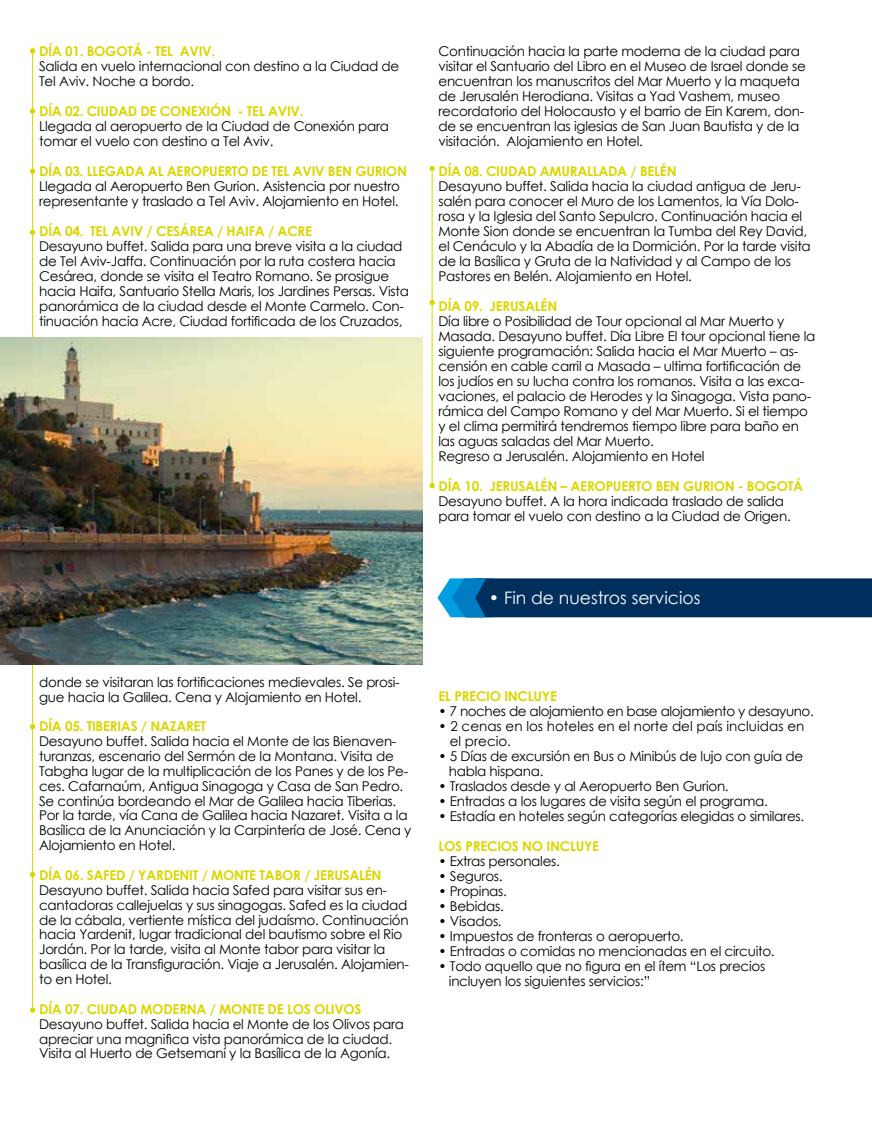
<style>
.page{position:relative;width:872px;height:1127px;background:#fff}
.page>*{position:absolute;margin:0;border:0;box-sizing:border-box;transform-origin:0 0}
.t1{font:17.25px "Century Gothic";color:#fff}
.t2{font:13.5px/15px "Century Gothic";letter-spacing:-.02em;color:#000}
.t3{font:700 13.5px "Century Gothic";letter-spacing:-.02em;color:#dcd600}
.t4{font:13.5px/15px "Century Gothic";color:#000}
</style>
<div class="page">
<hr style="left:32px;top:51px;width:1px;height:959px;background:#dcd600">
<hr style="left:432px;top:168px;width:1px;height:318px;background:#dcd600">
<svg style="left:30px;top:48px;width:5px;height:6px"></svg>
<svg style="left:30px;top:108px;width:5px;height:6px"></svg>
<svg style="left:30px;top:168px;width:5px;height:6px"></svg>
<svg style="left:30px;top:230px;width:5px;height:5px"></svg>
<svg style="left:30px;top:724px;width:5px;height:5px"></svg>
<svg style="left:30px;top:872px;width:5px;height:5px"></svg>
<svg style="left:30px;top:1007px;width:5px;height:6px"></svg>
<svg style="left:429px;top:300px;width:6px;height:5px"></svg>
<svg style="left:429px;top:166px;width:6px;height:5px"></svg>
<svg style="left:429px;top:483px;width:6px;height:5px"></svg>
<img style="left:0;top:337px;width:422px;height:327px">
<svg style="left:437px;top:578px;width:435px;height:39px;background:#063b6b"></svg>
<p class="t3" style="left:39px;top:41px;width:178px">DÍA 01. BOGOTÁ - TEL AVIV.</p>
<p class="t2" style="left:39px;top:59px;width:362px">Salida en vuelo internacional con destino a la Ciudad de<br>Tel Aviv. Noche a bordo.</p>
<p class="t3" style="left:39px;top:101px;width:266px">DÍA 02. CIUDAD DE CONEXIÓN - TEL AVIV.</p>
<p class="t2" style="left:39px;top:119px;width:351px">Llegada al aeropuerto de la Ciudad de Conexión para tomar el vuelo con destino a Tel Aviv.</p>
<p class="t3" style="left:39px;top:161px;width:369px">DÍA 03. LLEGADA AL AEROPUERTO DE TEL AVIV BEN GURION</p>
<p class="t2" style="left:39px;top:179px;width:362px">Llegada al Aeropuerto Ben Gurion. Asistencia por nuestro representante y traslado a Tel Aviv. Alojamiento en Hotel.</p>
<p class="t3" style="left:39px;top:221px;width:274px">DÍA 04. TEL AVIV / CESÁREA / HAIFA / ACRE</p>
<p class="t2" style="left:39px;top:239px;width:371px">Desayuno buffet. Salida para una breve visita a la ciudad de Tel Aviv-Jaffa. Continuación por la ruta costera hacia Cesárea, donde se visita el Teatro Romano. Se prosigue hacia Haifa, Santuario Stella Maris, los Jardines Persas. Vista panorámica de la ciudad desde el Monte Carmelo. Con&shy;tinuación hacia Acre, Ciudad fortificada de los Cruzados,</p>
<p class="t2" style="left:438px;top:44px;width:369px">Continuación hacia la parte moderna de la ciudad para visitar el Santuario del Libro en el Museo de Israel donde se encuentran los manuscritos del Mar Muerto y la maqueta de Jerusalén Herodiana. Visitas a Yad Vashem, museo recordatorio del Holocausto y el barrio de Ein Karem, don&shy;de se encuentran las iglesias de San Juan Bautista y de la visitación. Alojamiento en Hotel.</p>
<p class="t3" style="left:438px;top:161px;width:240px">DÍA 08. CIUDAD AMURALLADA / BELÉN</p>
<p class="t2" style="left:438px;top:179px;width:374px">Desayuno buffet. Salida hacia la ciudad antigua de Jeru&shy;salén para conocer el Muro de los Lamentos, la Vía Dolo&shy;rosa y la Iglesia del Santo Sepulcro. Continuación hacia el Monte Sion donde se encuentran la Tumba del Rey David, el Cenáculo y la Abadía de la Dormición. Por la tarde visita de la Basílica y Gruta de la Natividad y al Campo de los Pastores en Belén. Alojamiento en Hotel.</p>
<p class="t3" style="left:438px;top:296px;width:120px">DÍA 09. JERUSALÉN</p>
<p class="t2" style="left:438px;top:314px;width:378px">Día libre o Posibilidad de Tour opcional al Mar Muerto y Masada. Desayuno buffet. Día Libre El tour opcional tiene la siguiente programación: Salida hacia el Mar Muerto – as&shy;censión en cable carril a Masada – ultima fortificación de los judíos en su lucha contra los romanos. Visita a las exca&shy;vaciones, el palacio de Herodes y la Sinagoga. Vista pano&shy;rámica del Campo Romano y del Mar Muerto. Si el tiempo y el clima permitirá tendremos tiempo libre para baño en las aguas saladas del Mar Muerto.<br>Regreso a Jerusalén. Alojamiento en Hotel</p>
<p class="t3" style="left:438px;top:476px;width:366px">DÍA 10. JERUSALÉN – AEROPUERTO BEN GURION - BOGOTÁ</p>
<p class="t2" style="left:438px;top:494px;width:354px">Desayuno buffet. A la hora indicada traslado de salida para tomar el vuelo con destino a la Ciudad de Origen.</p>
<p class="t1" style="left:489px;top:586px;width:213px">• Fin de nuestros servicios</p>
<p class="t2" style="left:39px;top:674px;width:362px">donde se visitaran las fortificaciones medievales. Se prosi&shy;gue hacia la Galilea. Cena y Alojamiento en Hotel.</p>
<p class="t3" style="left:39px;top:716px;width:168px">DÍA 05. TIBERIAS / NAZARET</p>
<p class="t2" style="left:39px;top:734px;width:374px">Desayuno buffet. Salida hacia el Monte de las Bienaven&shy;turanzas, escenario del Sermón de la Montana. Visita de Tabgha lugar de la multiplicación de los Panes y de los Pe&shy;ces. Cafarnaúm, Antigua Sinagoga y Casa de San Pedro.<br>Se continúa bordeando el Mar de Galilea hacia Tiberias.<br>Por la tarde, vía Cana de Galilea hacia Nazaret. Visita a la Basílica de la Anunciación y la Carpintería de José. Cena y Alojamiento en Hotel.</p>
<p class="t3" style="left:39px;top:865px;width:344px">DÍA 06. SAFED / YARDENIT / MONTE TABOR / JERUSALÉN</p>
<p class="t2" style="left:39px;top:882px;width:371px">Desayuno buffet. Salida hacia Safed para visitar sus en&shy;cantadoras callejuelas y sus sinagogas. Safed es la ciudad de la cábala, vertiente mística del judaísmo. Continuación hacia Yardenit, lugar tradicional del bautismo sobre el Rio Jordán. Por la tarde, visita al Monte tabor para visitar la basílica de la Transfiguración. Viaje a Jerusalén. Alojamien&shy;to en Hotel.</p>
<p class="t3" style="left:39px;top:999px;width:324px">DÍA 07. CIUDAD MODERNA / MONTE DE LOS OLIVOS</p>
<p class="t2" style="left:39px;top:1016px;width:366px">Desayuno buffet. Salida hacia el Monte de los Olivos para apreciar una magnifica vista panorámica de la ciudad.<br>Visita al Huerto de Getsemaní y la Basílica de la Agonía.</p>
<p class="t3" style="left:438px;top:686px;width:120px">EL PRECIO INCLUYE</p>
<p class="t2" style="left:438px;top:704px;width:377px">• 7 noches de alojamiento en base alojamiento y desayuno.</p>
<p class="t4" style="left:450px;top:719px;width:356px;text-indent:-11px">• 2 cenas en los hoteles en el norte del país incluidas en el precio.</p>
<p class="t2" style="left:449px;top:749px;width:356px;text-indent:-10px">• 5 Días de excursión en Bus o Minibús de lujo con guía de habla hispana.</p>
<p class="t2" style="left:438px;top:779px;width:292px">• Traslados desde y al Aeropuerto Ben Gurion.</p>
<p class="t2" style="left:438px;top:794px;width:331px">• Entradas a los lugares de visita según el programa.</p>
<p class="t2" style="left:438px;top:809px;width:367px">• Estadía en hoteles según categorías elegidas o similares.</p>
<p class="t3" style="left:438px;top:836px;width:162px">LOS PRECIOS NO INCLUYE</p>
<p class="t2" style="left:438px;top:854px;width:123px">• Extras personales.</p>
<p class="t2" style="left:438px;top:869px;width:66px">• Seguros.</p>
<p class="t2" style="left:438px;top:884px;width:70px">• Propinas.</p>
<p class="t2" style="left:438px;top:899px;width:67px">• Bebidas.</p>
<p class="t2" style="left:438px;top:914px;width:65px">• Visados.</p>
<p class="t2" style="left:438px;top:929px;width:247px">• Impuestos de fronteras o aeropuerto.</p>
<p class="t2" style="left:438px;top:944px;width:338px">• Entradas o comidas no mencionadas en el circuito.</p>
<p class="t2" style="left:449px;top:959px;width:318px;text-indent:-10px">• Todo aquello que no figura en el ítem “Los precios incluyen los siguientes servicios:”</p>
</div>
